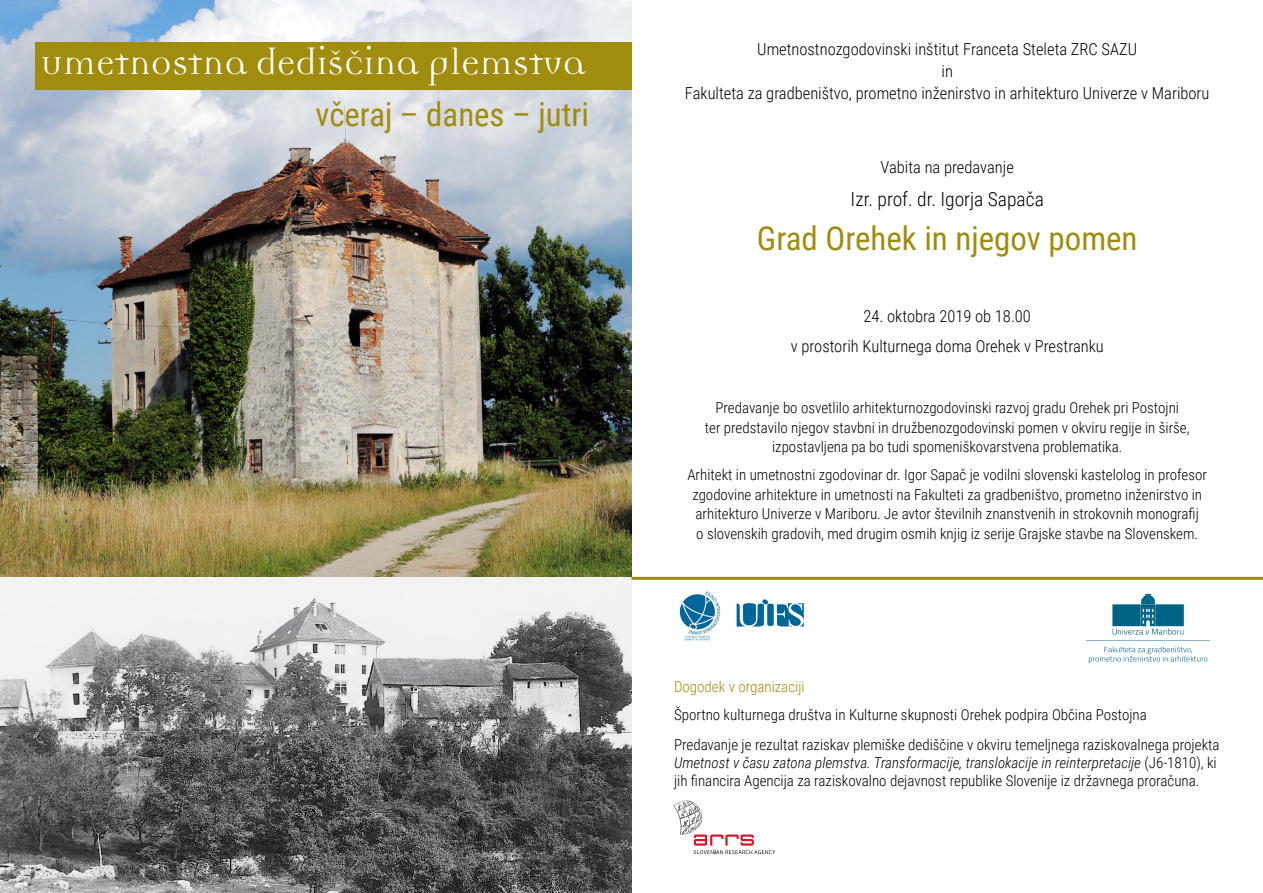
<style>
.page{position:relative;width:1263px;height:893px;background:#fff}
.page>*{position:absolute;margin:0;border:0;box-sizing:border-box;transform-origin:0 0}
.t1{font:39.75px "Democratica";color:#fff}
.t2{font:33px "Roboto Condensed";color:#a18d0d}
.t3{font:32.85px "Roboto Condensed";color:#a18d0d}
.t4{font:300 19.5px "Roboto Condensed";color:#000}
.t5{font:300 16.5px "Roboto Condensed";color:#000}
.t6{font:300 15px/19.5px "Roboto Condensed";color:#000;text-align:center}
.t7{font:300 15px "Roboto Condensed";color:#a18d0d}
.s1{font-style:italic}
</style>
<div class="page">
<img style="left:0;top:577px;width:631px;height:316px">
<img style="left:0;top:0;width:631px;height:577px">
<div style="left:35px;top:43px;width:596px;height:47px;background:#a18d0d"></div>
<hr style="left:631px;top:577px;width:632px;height:3px;background:#a18d0d">
<img style="left:736px;top:599px;width:68px;height:28px">
<img style="left:679px;top:591px;width:42px;height:50px">
<img style="left:1086px;top:593px;width:124px;height:71px">
<svg style="left:673px;top:800px;width:102px;height:54px"></svg>
<p class="t1" style="left:41px;top:45px;width:547px">Umetnostna dedišÅina plemstva</p>
<p class="t3" style="left:316px;top:92px;width:275px">včeraj – danes – jutri</p>
<p class="t5" style="left:757px;top:37px;width:381px">Umetnostnozgodovinski inštitut Franceta Steleta ZRC SAZU</p>
<p class="t5" style="left:941px;top:60px;width:13px">in</p>
<p class="t5" style="left:685px;top:82px;width:526px">Fakulteta za gradbeništvo, prometno inženirstvo in arhitekturo Univerze v Mariboru</p>
<p class="t5" style="left:881px;top:156px;width:135px">Vabita na predavanje</p>
<p class="t4" style="left:851px;top:185px;width:195px">Izr. prof. dr. Igorja Sapača</p>
<p class="t2" style="left:757px;top:215px;width:382px">Grad Orehek in njegov pomen</p>
<p class="t5" style="left:863px;top:305px;width:169px">24. oktobra 2019 ob 18.00</p>
<p class="t5" style="left:791px;top:334px;width:315px">v prostorih Kulturnega doma Orehek v Prestranku</p>
<p class="t6" style="left:715px;top:398px;width:465px">Predavanje bo osvetlilo arhitekturnozgodovinski razvoj gradu Orehek pri Postojni</p>
<p class="t6" style="left:705px;top:417px;width:486px">ter predstavilo njegov stavbni in družbenozgodovinski pomen v okviru regije in širše, izpostavljena pa bo tudi spomeniškovarstvena problematika.</p>
<p class="t6" style="left:687px;top:465px;width:521px">Arhitekt in umetnostni zgodovinar dr. Igor Sapač je vodilni slovenski kastelolog in profesor zgodovine arhitekture in umetnosti na Fakulteti za gradbeništvo, prometno inženirstvo in arhitekturo Univerze v Mariboru. Je avtor številnih znanstvenih in strokovnih monografij</p>
<p class="t6" style="left:696px;top:523px;width:503px">o slovenskih gradovih, med drugim osmih knjig iz serije Grajske stavbe na Slovenskem.</p>
<p class="t7" style="left:674px;top:676px;width:132px">Dogodek v organizaciji</p>
<p class="t6" style="left:674px;top:704px;width:474px">Športno kulturnega društva in Kulturne skupnosti Orehek podpira Občina Postojna</p>
<p class="t6" style="left:674px;top:735px;width:547px;line-height:18px;text-align:left">Predavanje je rezultat raziskav plemiške dediščine v okviru temeljnega raziskovalnega projekta<br><span class="s1">Umetnost v času zatona plemstva. Transformacije, translokacije in reinterpretacije</span> (J6-1810), ki jih financira Agencija za raziskovalno dejavnost republike Slovenije iz državnega proračuna.</p>
</div>
